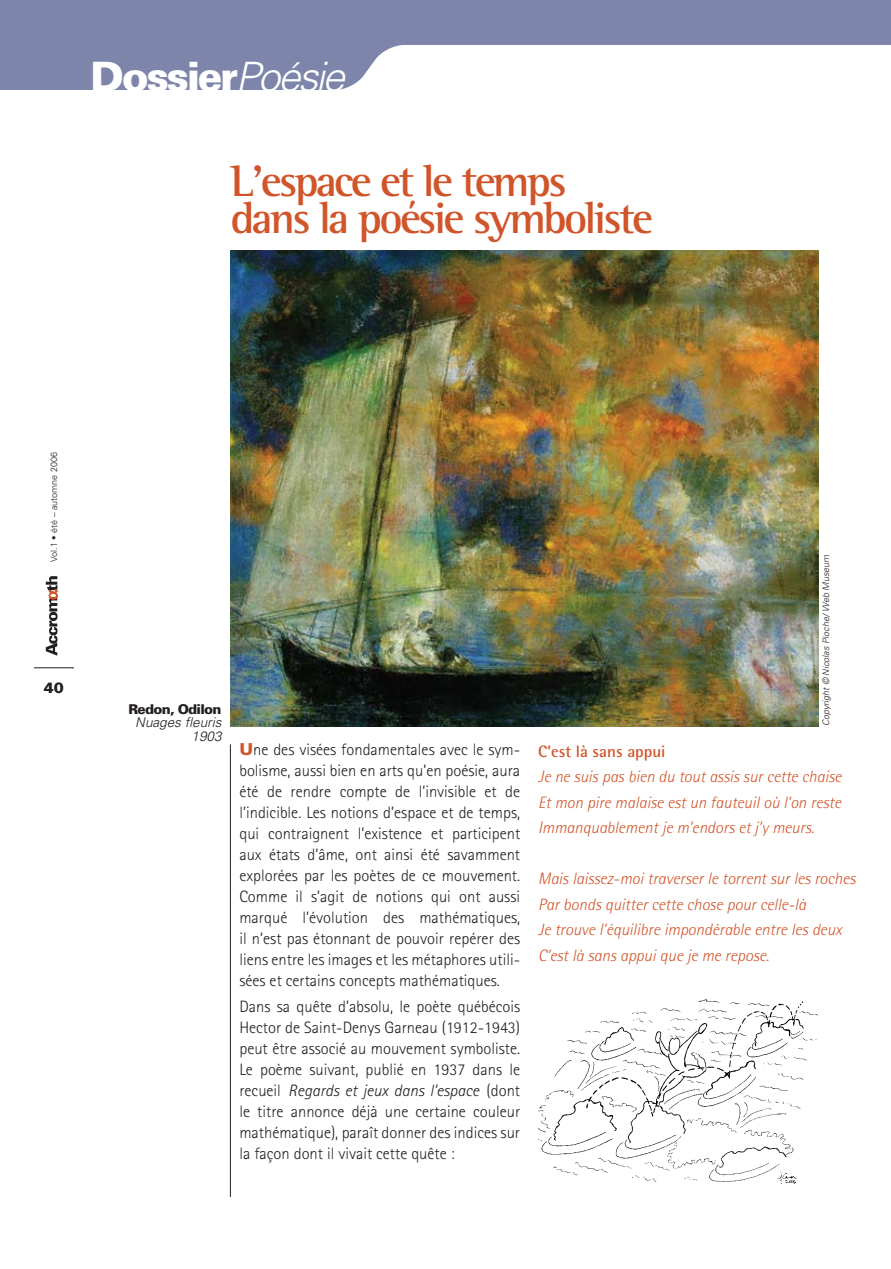
<style>
.page{position:relative;width:891px;height:1269px;background:#fff}
.page>*{position:absolute;margin:0;border:0;box-sizing:border-box;transform-origin:0 0}
.t1{font:700 45px/37.5px "Rotis Semi Serif";letter-spacing:-.06em;color:#d1552b}
.t2{font:900 40.5px "Univers";letter-spacing:-.06em;color:#fff}
.t3{font:300 16.5px/21px "Rotis Sans Serif";color:#231f20;text-align:justify}
.t4{font:italic 300 16.5px/25.5px "Rotis Semi Sans";color:#d1552b;text-align:justify}
.t5{font:700 16.5px "Rotis Semi Sans";color:#d1552b}
.t6{font:900 15px "Univers";color:#231f20}
.t7{font:italic 300 13.5px/13.5px "Univers";color:#231f20;text-align:right}
.t8{font:900 13.5px "Univers";letter-spacing:-.05em;color:#231f20}
.t9{font:italic 300 9px "Univers";color:#231f20}
.t10{font:300 9px "Univers";color:#231f20}
.s1{font-weight:300;font-style:italic}
.s2{font-family:"Univers";font-weight:900;color:#d1552b}
.s3{font-style:italic}
</style>
<div class="page">
<hr style="left:34px;top:668px;width:40px;height:1px;background:#231f20">
<svg style="left:46px;top:576px;width:12px;height:80px"></svg>
<svg style="left:0;top:0;width:890px;height:90px;fill:#7d86aa"></svg>
<svg style="left:890px;top:0;width:1px;height:45px"></svg>
<hr style="left:230px;top:744px;width:1px;height:453px;background:#221e1f">
<img style="left:230px;top:250px;width:589px;height:476px">
<img style="left:538px;top:999px;width:280px;height:185px">
<h2 class="t2" style="left:91px;top:51px;width:256px">Dossier<span class="s1">Poésie</span></h2>
<h1 class="t1" style="left:230px;top:162px;width:424px">L’espace et le temps dans la poésie symboliste</h1>
<p class="t10" style="left:48px;top:562px;width:111px;rotate:-90deg">Vol.1 • été – automne 2006</p>
<p class="t6" style="left:44px;top:678px;width:22px">40</p>
<p class="t8" style="left:128px;top:701px;width:95px">Redon, Odilon</p>
<p class="t7" style="left:135px;top:715px;width:88px">Nuages fleuris<br>1903</p>
<p class="t3" style="left:239px;top:739px;width:282px"><span class="s2">U</span>ne des visées fondamentales avec le sym&shy;bolisme, aussi bien en arts qu’en poésie, aura été de rendre compte de l’invisible et de l’indicible. Les notions d’espace et de temps, qui contraignent l’existence et participent aux états d’âme, ont ainsi été savamment explorées par les poètes de ce mouvement.<br>Comme il s’agit de notions qui ont aussi marqué l’évolution des mathématiques, il n’est pas étonnant de pouvoir repérer des liens entre les images et les métaphores utili&shy;sées et certains concepts mathématiques.</p>
<p class="t3" style="left:239px;top:996px;width:282px">Dans sa quête d’absolu, le poète québécois Hector de Saint-Denys Garneau (1912-1943) peut être associé au mouvement symboliste.<br>Le poème suivant, publié en 1937 dans le recueil <span class="s3">Regards et jeux dans l’espace</span> (dont le titre annonce déjà une certaine couleur mathématique), paraît donner des indices sur la façon dont il vivait cette quête :</p>
<p class="t9" style="left:821px;top:726px;width:173px;rotate:-90deg">Copyright © Nicolas Pioche/Web Museum</p>
<p class="t5" style="left:538px;top:741px;width:129px">C’est là sans appui</p>
<p class="t4" style="left:538px;top:764px;width:305px">Je ne suis pas bien du tout assis sur cette chaise Et mon pire malaise est un fauteuil où l’on reste Immanquablement je m’endors et j’y meurs.</p>
<p class="t4" style="left:538px;top:866px;width:319px;text-align:left">Mais laissez-moi traverser le torrent sur les roches Par bonds quitter cette chose pour celle-là<br>Je trouve l’équilibre impondérable entre les deux C’est là sans appui que je me repose.</p>
</div>
